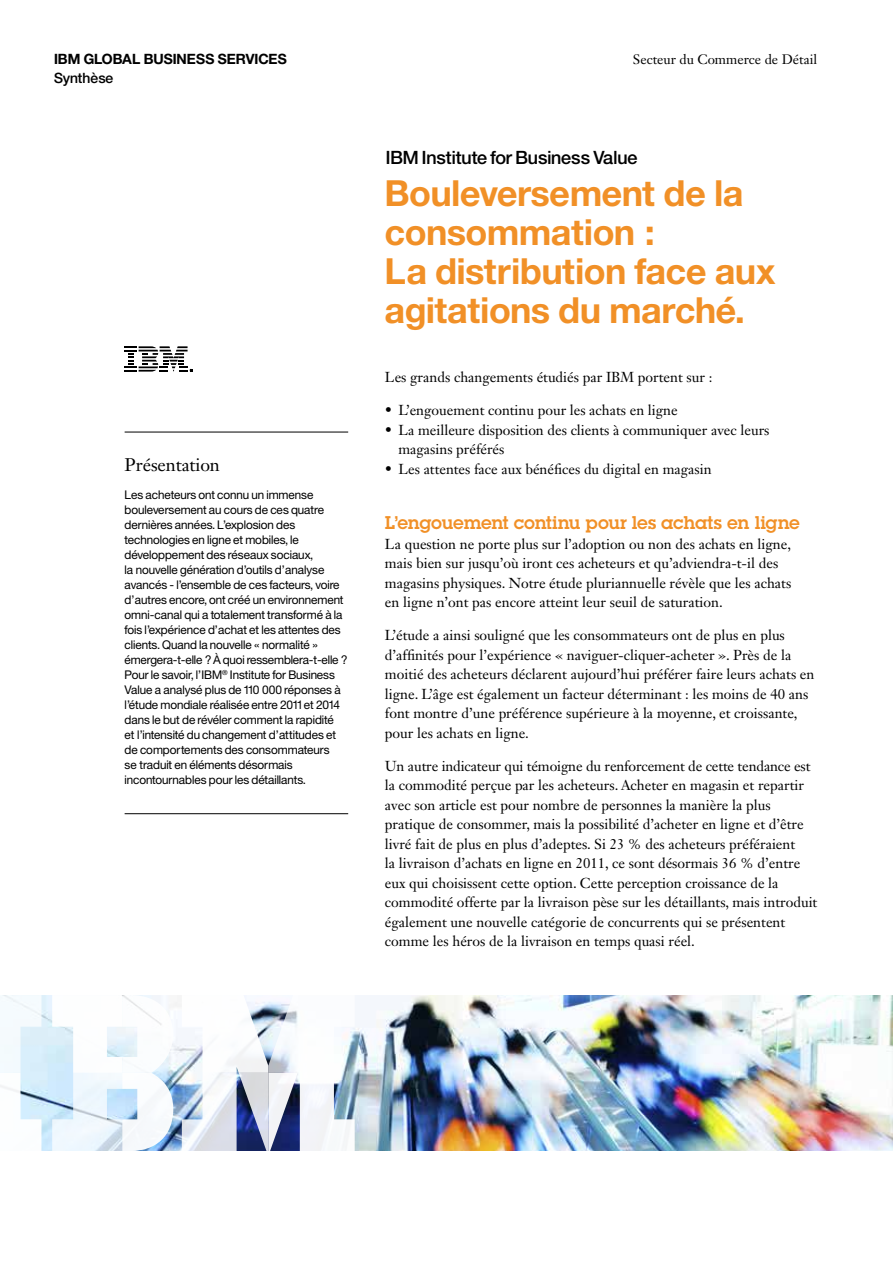
<style>
.page{position:relative;width:893px;height:1263px;background:#fff}
.page>*{position:absolute;margin:0;border:0;box-sizing:border-box;transform-origin:0 0}
.t1{font:36px/39px "Helv Neue Boldfor IBM";color:#f19027}
.t2{font:18.3px "Helv Neue Mediumfor IBM";letter-spacing:-.005em;color:#000}
.t3{font:18px "Lubalin Demifor IBM";color:#f19027}
.t4{font:18px "Janson Text LT Std";letter-spacing:-.005em;color:#000}
.t5{font:14.25px/19.5px "Janson Text LT Std";color:#000}
.t6{font:14.25px "Helv Neue Boldfor IBM";color:#000}
.t7{font:14.25px "Helv Neue Mediumfor IBM";color:#000}
.t8{font:13.5px "Janson Text LT Std";color:#000}
.t9{font:12px/15px "Helv Neue Romanfor IBM";letter-spacing:-.005em;color:#000}
</style>
<div class="page">
<svg style="left:125px;top:346px;width:67px;height:26px"></svg>
<img style="left:41px;top:995px;width:852px;height:156px">
<svg style="left:0;top:995px;width:41px;height:125px"></svg>
<svg style="left:182px;top:995px;width:173px;height:156px"></svg>
<svg style="left:52px;top:995px;width:121px;height:156px"></svg>
<hr style="left:125px;top:432px;width:223px;height:1px;background:#000">
<hr style="left:125px;top:813px;width:223px;height:1px;background:#000">
<p class="t6" style="left:54px;top:50px;width:234px">IBM GLOBAL BUSINESS SERVICES</p>
<p class="t8" style="left:633px;top:51px;width:186px">Secteur du Commerce de Détail</p>
<p class="t7" style="left:54px;top:70px;width:61px">Synthèse</p>
<p class="t2" style="left:386px;top:146px;width:253px">IBM Institute for Business Value</p>
<p class="t4" style="left:125px;top:453px;width:97px">Présentation</p>
<p class="t9" style="left:125px;top:487px;width:224px">Les acheteurs ont connu un immense bouleversement au cours de ces quatre dernières années. L’explosion des technologies en ligne et mobiles, le développement des réseaux sociaux,<br>la nouvelle génération d’outils d’analyse avancés - l’ensemble de ces facteurs, voire d’autres encore, ont créé un environnement omni-canal qui a totalement transformé à la fois l’expérience d’achat et les attentes des clients. Quand la nouvelle « normalité » émergera-t-elle ? À quoi ressemblera-t-elle ?<br>Pour le savoir, l’IBM<sup>®</sup> Institute for Business Value a analysé plus de 110 000 réponses à l’étude mondiale réalisée entre 2011 et 2014 dans le but de révéler comment la rapidité<br>et l’intensité du changement d’attitudes et de comportements des consommateurs<br>se traduit en éléments désormais incontournables pour les détaillants.</p>
<h1 class="t1" style="left:385px;top:173px;width:392px">Bouleversement de la consommation :<br>La distribution face aux agitations du marché.</h1>
<p class="t5" style="left:385px;top:368px;width:329px">Les grands changements étudiés par IBM portent sur :</p>
<p class="t5" style="left:385px;top:401px;width:294px">• L’engouement continu pour les achats en ligne</p>
<p class="t5" style="left:398px;top:420px;width:372px;text-indent:-14px">• La meilleure disposition des clients à communiquer avec leurs magasins préférés</p>
<p class="t5" style="left:385px;top:459px;width:328px">• Les attentes face aux bénéfices du digital en magasin</p>
<p class="t3" style="left:385px;top:511px;width:416px">L’engouement continu pour les achats en ligne</p>
<p class="t5" style="left:385px;top:534px;width:408px">La question ne porte plus sur l’adoption ou non des achats en ligne, mais bien sur jusqu’où iront ces acheteurs et qu’adviendra-t-il des magasins physiques. Notre étude pluriannuelle révèle que les achats en ligne n’ont pas encore atteint leur seuil de saturation.</p>
<p class="t5" style="left:385px;top:626px;width:431px">L’étude a ainsi souligné que les consommateurs ont de plus en plus d’affinités pour l’expérience « naviguer-cliquer-acheter ». Près de la moitié des acheteurs déclarent aujourd’hui préférer faire leurs achats en ligne. L’âge est également un facteur déterminant : les moins de 40 ans font montre d’une préférence supérieure à la moyenne, et croissante, pour les achats en ligne.</p>
<p class="t5" style="left:385px;top:756px;width:434px">Un autre indicateur qui témoigne du renforcement de cette tendance est la commodité perçue par les acheteurs. Acheter en magasin et repartir avec son article est pour nombre de personnes la manière la plus pratique de consommer, mais la possibilité d’acheter en ligne et d’être livré fait de plus en plus d’adeptes. Si 23 % des acheteurs préféraient<br>la livraison d’achats en ligne en 2011, ce sont désormais 36 % d’entre eux qui choisissent cette option. Cette perception croissance de la commodité offerte par la livraison pèse sur les détaillants, mais introduit également une nouvelle catégorie de concurrents qui se présentent comme les héros de la livraison en temps quasi réel.</p>
</div>
